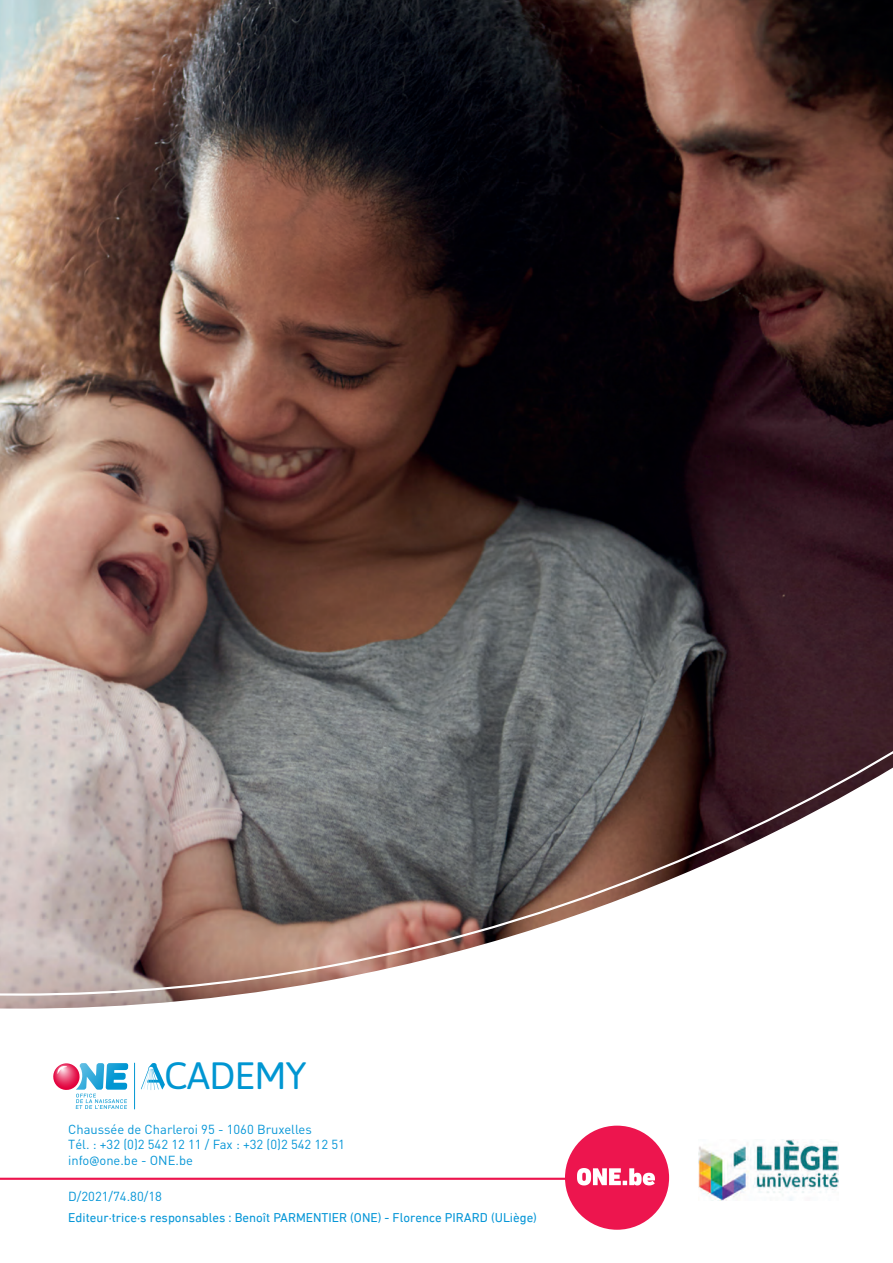
<style>
.page{position:relative;width:893px;height:1263px;background:#fff}
.page>*{position:absolute;margin:0;border:0;box-sizing:border-box;transform-origin:0 0}
.t1{font:38.1px "Asap";letter-spacing:-.025em;color:#0096d2}
.t2{font:12.9px "DIN";color:#0696d7}
.t3{font:12.9px "DIN Next LT Pro";color:#0696d7}
.s1{font-family:"Trebuchet MS"}
</style>
<div class="page">
<img style="left:0;top:0;width:893px;height:643px">
<svg style="left:0;top:643px;width:893px;height:18px;background:#695b59"></svg>
<svg style="left:0;top:661px;width:893px;height:569px"></svg>
<hr style="left:0;top:1178px;width:580px;height:2px;background:#ed154e">
<div style="left:565px;top:1126px;width:104px;height:104px;background:#ed154e;border-radius:50%"></div>
<svg style="left:577px;top:1168px;width:78px;height:17px"></svg>
<svg style="left:52px;top:1063px;width:76px;height:46px"></svg>
<hr style="left:134px;top:1063px;width:1px;height:46px;background:#0096d2">
<svg style="left:141px;top:1063px;width:24px;height:27px"></svg>
<img style="left:699px;top:1140px;width:139px;height:60px">
<p class="t1" style="left:164px;top:1051px;width:144px">CADEMY</p>
<p class="t2" style="left:68px;top:1121px;width:245px">Chaussée de Charleroi 95 - 1060 Bruxelles</p>
<p class="t2" style="left:68px;top:1137px;width:278px">Tél. : +32 (0)2 542 12 11 / Fax : +32 (0)2 542 12 51</p>
<p class="t2" style="left:68px;top:1152px;width:126px">info<span class="s1">@</span>one.be - ONE.be</p>
<p class="t2" style="left:68px;top:1188px;width:95px">D/2021/74.80/18</p>
<p class="t3" style="left:68px;top:1210px;width:470px">Editeur·trice·s responsables : Benoît PARMENTIER (ONE) - Florence PIRARD (ULiège)</p>
</div>
